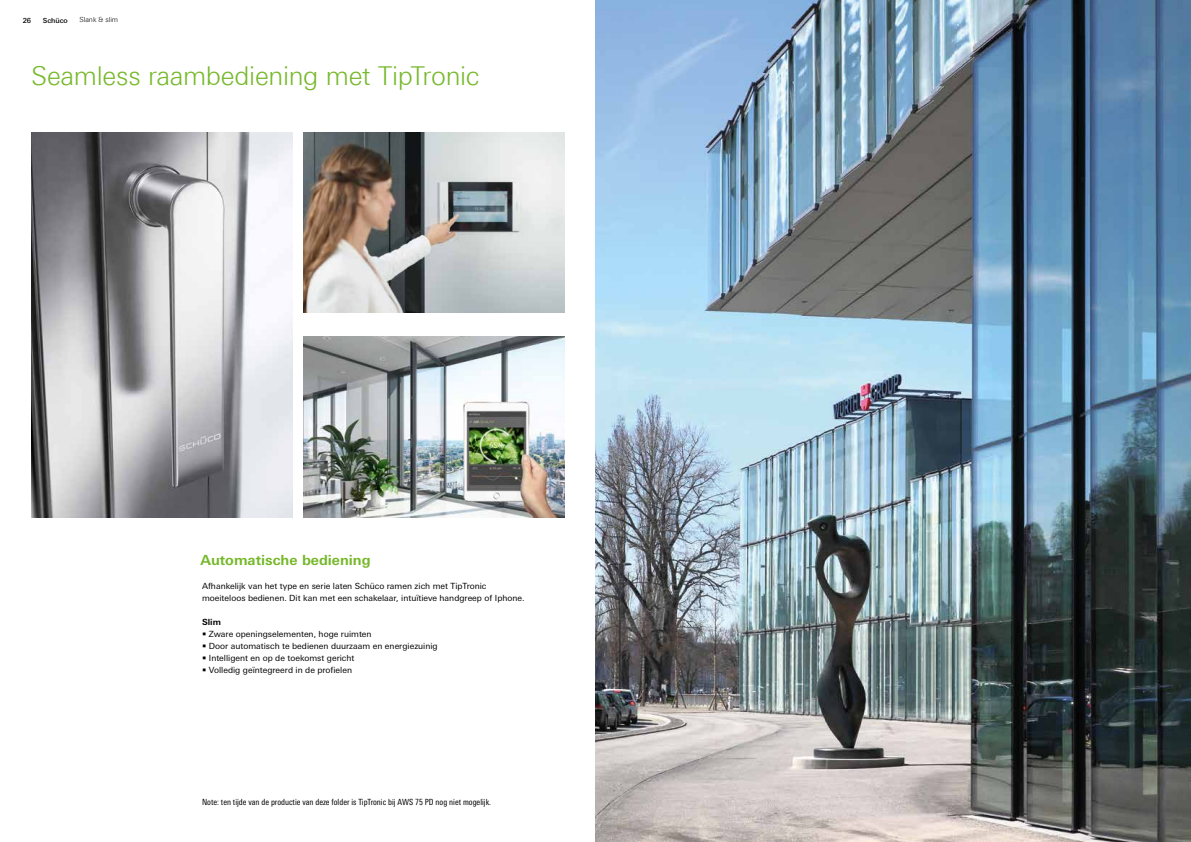
<style>
.page{position:relative;width:1191px;height:842px;background:#fff}
.page>*{position:absolute;margin:0;border:0;box-sizing:border-box;transform-origin:0 0}
.t1{font:300 26px "Linotype Univers 330";letter-spacing:-.01em;color:#76b82a}
.t2{font:700 14px "Univers For Schueco 630";color:#76b82a}
.t3{font:8.5px/12px "Univers For Schueco 430 Reg";color:#000}
.t4{font:8.5px "Univers For Schueco 420 Cd Rg";color:#000}
.t5{font:700 8.5px "Univers For Schueco 630";color:#000}
.t6{font:300 7px "Linotype Univers 330";color:#000}
.t7{font:7px "Univers For Schueco 530 Med";color:#000}
</style>
<div class="page">
<img style="left:31px;top:133px;width:261px;height:384px">
<img style="left:303px;top:337px;width:261px;height:180px">
<img style="left:303px;top:133px;width:261px;height:180px">
<img style="left:595px;top:0;width:596px;height:842px">
<p class="t7" style="left:23px;top:16px;width:10px">26</p>
<p class="t7" style="left:43px;top:16px;width:27px">Schüco</p>
<p class="t6" style="left:79px;top:16px;width:40px">Slank &amp; slim</p>
<h1 class="t1" style="left:31px;top:60px;width:450px">Seamless raambediening met TipTronic</h1>
<h2 class="t2" style="left:201px;top:552px;width:172px">Automatische bediening</h2>
<p class="t3" style="left:202px;top:580px;width:324px">Afhankelijk van het type en serie laten Schüco ramen zich met TipTronic moeiteloos bedienen. Dit kan met een schakelaar, intuïtieve handgreep of Iphone.</p>
<p class="t5" style="left:202px;top:617px;width:20px">Slim</p>
<p class="t3" style="left:202px;top:628px;width:171px">• Zware openingselementen, hoge ruimten</p>
<p class="t3" style="left:202px;top:640px;width:237px">• Door automatisch te bedienen duurzaam en energiezuinig</p>
<p class="t3" style="left:202px;top:652px;width:154px">• Intelligent en op de toekomst gericht</p>
<p class="t3" style="left:202px;top:664px;width:151px">• Volledig geïntegreerd in de profielen</p>
<p class="t4" style="left:202px;top:797px;width:291px">Note: ten tijde van de productie van deze folder is TipTronic bij AWS 75 PD nog niet mogelijk.</p>
</div>
